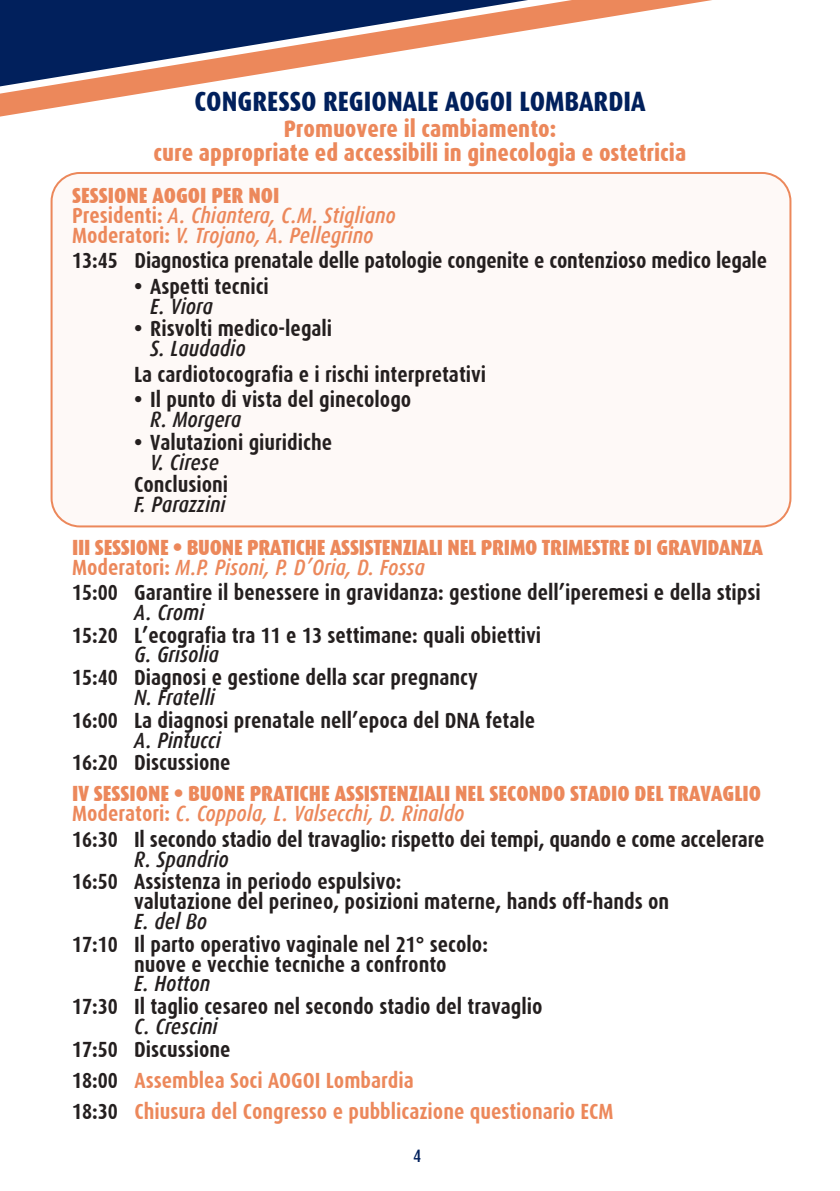
<style>
.page{position:relative;width:840px;height:1191px;background:#fff}
.page>*{position:absolute;margin:0;border:0;box-sizing:border-box;transform-origin:0 0}
.t1{font:800 28px "Dax Condensed";color:#01205c}
.t2{font:800 24px/24px "Dax Condensed";color:#ec885b;text-align:center}
.t3{font:700 22px/19.8px "Dax Condensed";color:#241f1f}
.t4{font:900 22px/19.8px "Dax Condensed";letter-spacing:-.01em;color:#ec885b}
.t5{font:italic 500 22px "Dax Condensed";color:#241f1f}
.t6{font:700 22px/31.2px "Dax Condensed";color:#ec885b}
.t7{font:italic 500 22px/19.8px "Dax Condensed";color:#ec885b}
.t8{font:500 18px "Dax Condensed";color:#01205c}
.s1{font-weight:900;font-style:normal}
.s2{font-weight:700;font-style:normal}
.s3{font-weight:700}
.s4{font-weight:500;font-style:italic}
.s5{color:#241f1f}
</style>
<div class="page">
<div style="left:52px;top:173px;width:738px;height:353px;background:#fef9f7;border-radius:28px"></div>
<div style="left:51px;top:172px;width:740px;height:355px;border:2px solid #ec885b;border-radius:28px"></div>
<svg style="left:0;top:0;width:712px;height:117px"></svg>
<svg style="left:0;top:0;width:528px;height:86px;fill:#01205c"></svg>
<p class="t1" style="left:194px;top:85px;width:452px">CONGRESSO REGIONALE AOGOI LOMBARDIA</p>
<p class="t2" style="left:153px;top:117px;width:534px">Promuovere il cambiamento:<br>cure appropriate ed accessibili in ginecologia e ostetricia</p>
<p class="t7" style="left:72px;top:186px;width:325px"><span class="s1">SESSIONE AOGOI PER NOI<br></span><span class="s2">Presidenti:</span> A. Chiantera, C.M. Stigliano<br><span class="s2">Moderatori:</span> V. Trojano, A. Pellegrino</p>
<p class="t3" style="left:72px;top:251px;width:696px">13:45 Diagnostica prenatale delle patologie congenite e contenzioso medico legale</p>
<p class="t3" style="left:134px;top:277px;width:136px">• Aspetti tecnici</p>
<p class="t5" style="left:150px;top:294px;width:64px">E. Viora</p>
<p class="t3" style="left:134px;top:319px;width:199px">• Risvolti medico-legali</p>
<p class="t5" style="left:150px;top:336px;width:97px">S. Laudadio</p>
<p class="t3" style="left:134px;top:364px;width:353px">La cardiotocografia e i rischi interpretativi</p>
<p class="t3" style="left:134px;top:390px;width:278px">• Il punto di vista del ginecologo</p>
<p class="t5" style="left:150px;top:407px;width:92px">R. Morgera</p>
<p class="t3" style="left:134px;top:432px;width:199px">• Valutazioni giuridiche</p>
<p class="t5" style="left:150px;top:450px;width:70px">V. Cirese</p>
<p class="t3" style="left:134px;top:475px;width:95px">Conclusioni</p>
<p class="t5" style="left:134px;top:492px;width:93px">F. Parazzini</p>
<p class="t4" style="left:72px;top:537px;width:692px">III SESSIONE • BUONE PRATICHE ASSISTENZIALI NEL PRIMO TRIMESTRE DI GRAVIDANZA<br><span class="s3">Moderatori:</span> <span class="s4">M.P. Pisoni, P. D’Oria, D. Fossa</span></p>
<p class="t3" style="left:72px;top:583px;width:690px">15:00 Garantire il benessere in gravidanza: gestione dell’iperemesi e della stipsi</p>
<p class="t5" style="left:134px;top:600px;width:71px">A. Cromi</p>
<p class="t3" style="left:72px;top:625px;width:470px">15:20 L’ecografia tra 11 e 13 settimane: quali obiettivi</p>
<p class="t5" style="left:134px;top:642px;width:86px">G. Grisolia</p>
<p class="t3" style="left:72px;top:668px;width:407px">15:40 Diagnosi e gestione della scar pregnancy</p>
<p class="t5" style="left:134px;top:685px;width:82px">N. Fratelli</p>
<p class="t3" style="left:72px;top:710px;width:464px">16:00 La diagnosi prenatale nell’epoca del DNA fetale</p>
<p class="t5" style="left:134px;top:727px;width:88px">A. Pintucci</p>
<p class="t3" style="left:72px;top:753px;width:160px">16:20 Discussione</p>
<p class="t4" style="left:72px;top:784px;width:690px">IV SESSIONE • BUONE PRATICHE ASSISTENZIALI NEL SECONDO STADIO DEL TRAVAGLIO<br><span class="s3">Moderatori:</span> <span class="s4">C. Coppola, L. Valsecchi, D. Rinaldo</span></p>
<p class="t3" style="left:72px;top:829px;width:693px">16:30 Il secondo stadio del travaglio: rispetto dei tempi, quando e come accelerare</p>
<p class="t5" style="left:134px;top:846px;width:96px">R. Spandrio</p>
<p class="t3" style="left:134px;top:872px;width:536px;text-indent:-62px">16:50 Assistenza in periodo espulsivo:<br>valutazione del perineo, posizioni materne, hands off-hands on</p>
<p class="t5" style="left:134px;top:909px;width:74px">E. del Bo</p>
<p class="t3" style="left:134px;top:934px;width:355px;text-indent:-62px">17:10 Il parto operativo vaginale nel 21° secolo: nuove e vecchie tecniche a confronto</p>
<p class="t5" style="left:134px;top:971px;width:77px">E. Hotton</p>
<p class="t3" style="left:72px;top:996px;width:472px">17:30 Il taglio cesareo nel secondo stadio del travaglio</p>
<p class="t5" style="left:134px;top:1014px;width:85px">C. Crescini</p>
<p class="t6" style="left:72px;top:1033px;width:542px"><span class="s5">17:50 Discussione<br>18:00</span> Assemblea Soci AOGOI Lombardia<br><span class="s5">18:30</span> Chiusura del Congresso e pubblicazione questionario ECM</p>
<p class="t8" style="left:413px;top:1146px;width:10px">4</p>
</div>
